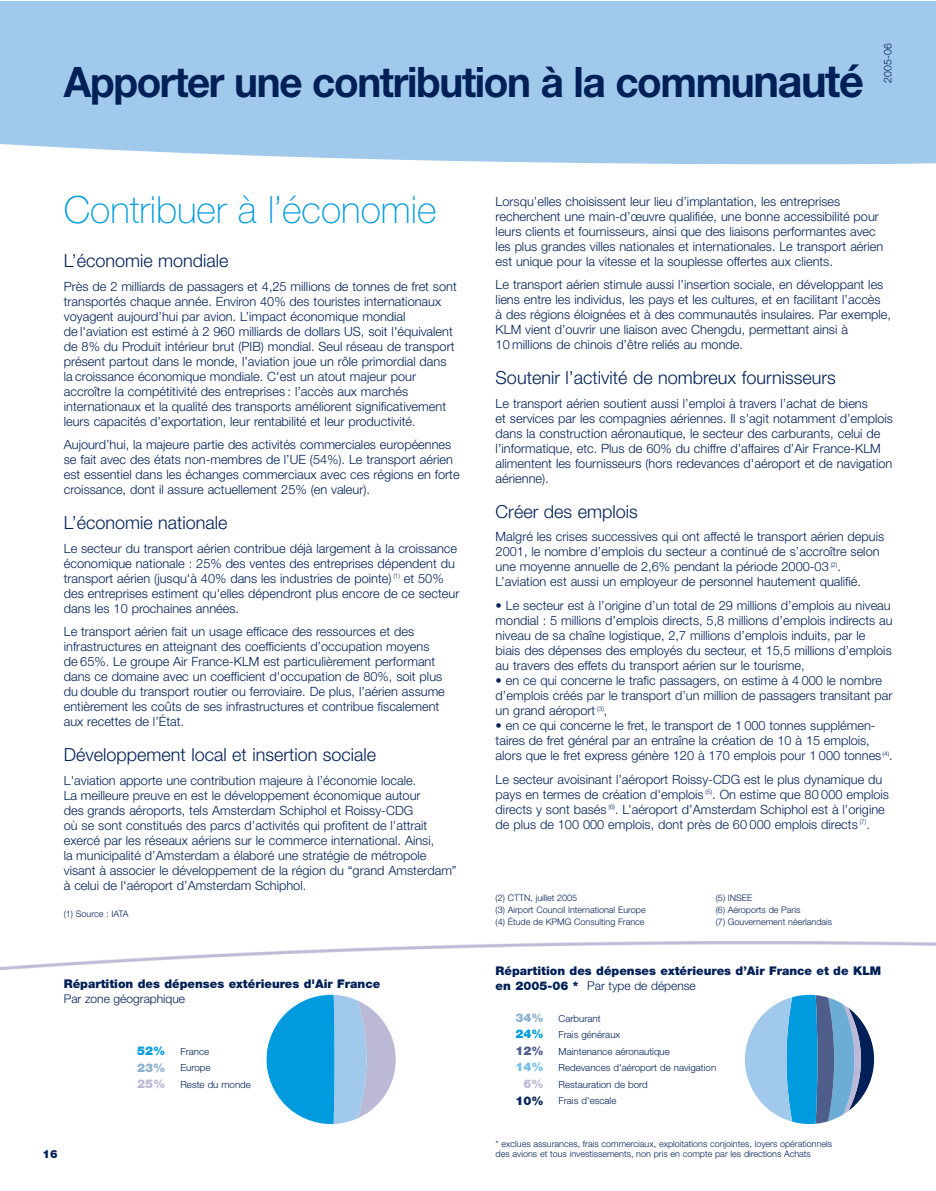
<style>
.page{position:relative;width:936px;height:1191px;background:#fff}
.page>*{position:absolute;margin:0;border:0;box-sizing:border-box;transform-origin:0 0}
.t1{font:700 42px "Helvetica Neue";letter-spacing:-.035em;color:#002057;scale:.96 1}
.t2{font:100 37.5px "Helvetica Neue";color:#009bdf}
.t3{font:300 18px "Helvetica Neue";color:#002057}
.t4{font:300 12.75px/15px "Helvetica Neue";color:#002057}
.t5{font:900 12px/15px "Helvetica Neue";color:#002057}
.t6{font:300 12px "Helvetica Neue";color:#002057}
.t7{font:900 12px "Helvetica Neue";color:#009bdf}
.t8{font:900 12px "Helvetica Neue";color:#8cb0ce}
.t9{font:900 12px "Helvetica Neue";color:#bcb9d6}
.t10{font:900 12px "Helvetica Neue";color:#4e5d8a}
.t11{font:900 12px "Helvetica Neue";color:#75bee9}
.t12{font:900 11.25px "Helvetica Neue";color:#002057}
.t13{font:300 10.5px "Helvetica Neue";color:#002057}
.t14{font:300 9.75px/16.5px "Helvetica Neue";color:#002057}
.t15{font:300 9px/12px "Helvetica Neue";color:#002057}
.s1{font-size:45px}
.s2{font-weight:300}
</style>
<div class="page">
<img style="left:935px;top:1px;width:1px;height:162px">
<div style="left:0;top:1px;width:935px;height:163px;background:#a0c9eb"></div>
<svg style="left:266px;top:994px;width:129px;height:130px"></svg>
<svg style="left:745px;top:994px;width:129px;height:130px"></svg>
<h1 class="t1" style="left:64px;top:67px;width:834px">Apporter une contribution à la commu<span class="s1">nauté</span></h1>
<p class="t13" style="left:883px;top:82px;width:40px;rotate:-90deg">2005-06</p>
<h2 class="t2" style="left:64px;top:197px;width:374px">Contribuer à l’économie</h2>
<h3 class="t3" style="left:64px;top:254px;width:166px">L’économie mondiale</h3>
<p class="t4" style="left:64px;top:280px;width:394px">Près de 2 milliards de passagers et 4,25 millions de tonnes de fret sont transportés chaque année. Environ 40% des touristes internationaux voyagent aujourd’hui par avion. L’impact économique mondial<br>de l'aviation est estimé à 2 960 milliards de dollars US, soit l'équivalent de 8% du Produit intérieur brut (PIB) mondial. Seul réseau de transport présent partout dans le monde, l’aviation joue un rôle primordial dans la croissance économique mondiale. C'est un atout majeur pour accroître la compétitivité des entreprises : l’accès aux marchés internationaux et la qualité des transports améliorent significativement leurs capacités d’exportation, leur rentabilité et leur productivité.</p>
<p class="t4" style="left:64px;top:438px;width:397px">Aujourd’hui, la majeure partie des activités commerciales européennes se fait avec des états non-membres de l’UE (54%). Le transport aérien est essentiel dans les échanges commerciaux avec ces régions en forte croissance, dont il assure actuellement 25% (en valeur).</p>
<h3 class="t3" style="left:64px;top:516px;width:165px">L’économie nationale</h3>
<p class="t4" style="left:64px;top:542px;width:397px">Le secteur du transport aérien contribue déjà largement à la croissance économique nationale : 25% des ventes des entreprises dépendent du transport aérien (jusqu'à 40% dans les industries de pointe) <sup>(1)</sup> et 50% des entreprises estiment qu'elles dépendront plus encore de ce secteur dans les 10 prochaines années.</p>
<p class="t4" style="left:64px;top:625px;width:382px">Le transport aérien fait un usage efficace des ressources et des infrastructures en atteignant des coefficients d’occupation moyens de 65%. Le groupe Air France-KLM est particulièrement performant dans ce domaine avec un coefficient d'occupation de 80%, soit plus du double du transport routier ou ferroviaire. De plus, l’aérien assume entièrement les coûts de ses infrastructures et contribue fiscalement aux recettes de l’État.</p>
<h3 class="t3" style="left:64px;top:748px;width:314px">Développement local et insertion sociale</h3>
<p class="t4" style="left:64px;top:774px;width:394px">L'aviation apporte une contribution majeure à l’économie locale.<br>La meilleure preuve en est le développement économique autour<br>des grands aéroports, tels Amsterdam Schiphol et Roissy-CDG<br>où se sont constitués des parcs d’activités qui profitent de l’attrait exercé par les réseaux aériens sur le commerce international. Ainsi,<br>la municipalité d’Amsterdam a élaboré une stratégie de métropole visant à associer le développement de la région du “grand Amsterdam” à celui de l'aéroport d’Amsterdam Schiphol.</p>
<p class="t15" style="left:64px;top:909px;width:66px">(1) Source : IATA</p>
<p class="t5" style="left:64px;top:977px;width:318px">Répartition des dépenses extérieures d'Air France</p>
<p class="t6" style="left:64px;top:994px;width:123px">Par zone géographique</p>
<p class="t12" style="left:43px;top:1149px;width:17px">16</p>
<p class="t7" style="left:137px;top:1046px;width:30px">52%</p>
<p class="t8" style="left:137px;top:1063px;width:30px">23%</p>
<p class="t9" style="left:137px;top:1079px;width:30px">25%</p>
<p class="t14" style="left:180px;top:1044px;width:72px">France<br>Europe<br>Reste du monde</p>
<p class="t4" style="left:495px;top:195px;width:389px">Lorsqu’elles choisissent leur lieu d’implantation, les entreprises recherchent une main-d’œuvre qualifiée, une bonne accessibilité pour leurs clients et fournisseurs, ainsi que des liaisons performantes avec les plus grandes villes nationales et internationales. Le transport aérien est unique pour la vitesse et la souplesse offertes aux clients.</p>
<p class="t4" style="left:495px;top:278px;width:397px">Le transport aérien stimule aussi l’insertion sociale, en développant les liens entre les individus, les pays et les cultures, et en facilitant l’accès<br>à des régions éloignées et à des communautés insulaires. Par exemple, KLM vient d’ouvrir une liaison avec Chengdu, permettant ainsi à<br>10 millions de chinois d’être reliés au monde.</p>
<h3 class="t3" style="left:495px;top:371px;width:341px">Soutenir l’activité de nombreux fournisseurs</h3>
<p class="t4" style="left:495px;top:397px;width:399px">Le transport aérien soutient aussi l’emploi à travers l’achat de biens<br>et services par les compagnies aériennes. Il s’agit notamment d’emplois dans la construction aéronautique, le secteur des carburants, celui de l’informatique, etc. Plus de 60% du chiffre d’affaires d’Air France-KLM alimentent les fournisseurs (hors redevances d'aéroport et de navigation aérienne).</p>
<h3 class="t3" style="left:495px;top:505px;width:143px">Créer des emplois</h3>
<p class="t4" style="left:495px;top:530px;width:390px">Malgré les crises successives qui ont affecté le transport aérien depuis 2001, le nombre d’emplois du secteur a continué de s’accroître selon une moyenne annuelle de 2,6% pendant la période 2000-03 <sup>(2)</sup>.<br>L’aviation est aussi un employeur de personnel hautement qualifié.</p>
<p class="t4" style="left:495px;top:599px;width:398px">• Le secteur est à l’origine d’un total de 29 millions d’emplois au niveau mondial : 5 millions d’emplois directs, 5,8 millions d’emplois indirects au niveau de sa chaîne logistique, 2,7 millions d’emplois induits, par le biais des dépenses des employés du secteur, et 15,5 millions d’emplois au travers des effets du transport aérien sur le tourisme,</p>
<p class="t4" style="left:495px;top:674px;width:398px">• en ce qui concerne le trafic passagers, on estime à 4 000 le nombre d’emplois créés par le transport d’un million de passagers transitant par un grand aéroport <sup>(3)</sup>,</p>
<p class="t4" style="left:495px;top:719px;width:398px">• en ce qui concerne le fret, le transport de 1 000 tonnes supplémen&shy;taires de fret général par an entraîne la création de 10 à 15 emplois, alors que le fret express génère 120 à 170 emplois pour 1 000 tonnes <sup>(4)</sup>.</p>
<p class="t4" style="left:495px;top:772px;width:395px">Le secteur avoisinant l’aéroport Roissy-CDG est le plus dynamique du pays en termes de création d'emplois <sup>(5)</sup>. On estime que 80 000 emplois directs y sont basés <sup>(6)</sup>. L’aéroport d’Amsterdam Schiphol est à l’origine de plus de 100 000 emplois, dont près de 60 000 emplois directs <sup>(7)</sup>.</p>
<p class="t15" style="left:495px;top:892px;width:152px">(2) CTTN, juillet 2005<br>(3) Airport Council International Europe (4) Étude de KPMG Consulting France</p>
<p class="t15" style="left:715px;top:892px;width:118px">(5) INSEE<br>(6) Aéroports de Paris<br>(7) Gouvernement néerlandais</p>
<p class="t5" style="left:495px;top:964px;width:387px">Répartition des dépenses extérieures d’Air France et de KLM en 2005-06 * <span class="s2">Par type de dépense</span></p>
<p class="t14" style="left:558px;top:1011px;width:159px">Carburant<br>Frais généraux<br>Maintenance aéronautique<br>Redevances d'aéroport de navigation<br>Restauration de bord<br>Frais d'escale</p>
<p class="t15" style="left:495px;top:1139px;width:338px;line-height:10.5px">* exclues assurances, frais commerciaux, exploitations conjointes, loyers opérationnels des avions et tous investissements, non pris en compte par les directions Achats</p>
<p class="t8" style="left:515px;top:1013px;width:30px">34%</p>
<p class="t7" style="left:515px;top:1030px;width:30px">24%</p>
<p class="t10" style="left:515px;top:1046px;width:30px">12%</p>
<p class="t11" style="left:515px;top:1063px;width:30px">14%</p>
<p class="t9" style="left:523px;top:1079px;width:22px">6%</p>
<p class="t5" style="left:515px;top:1093px;width:30px">10%</p>
</div>
